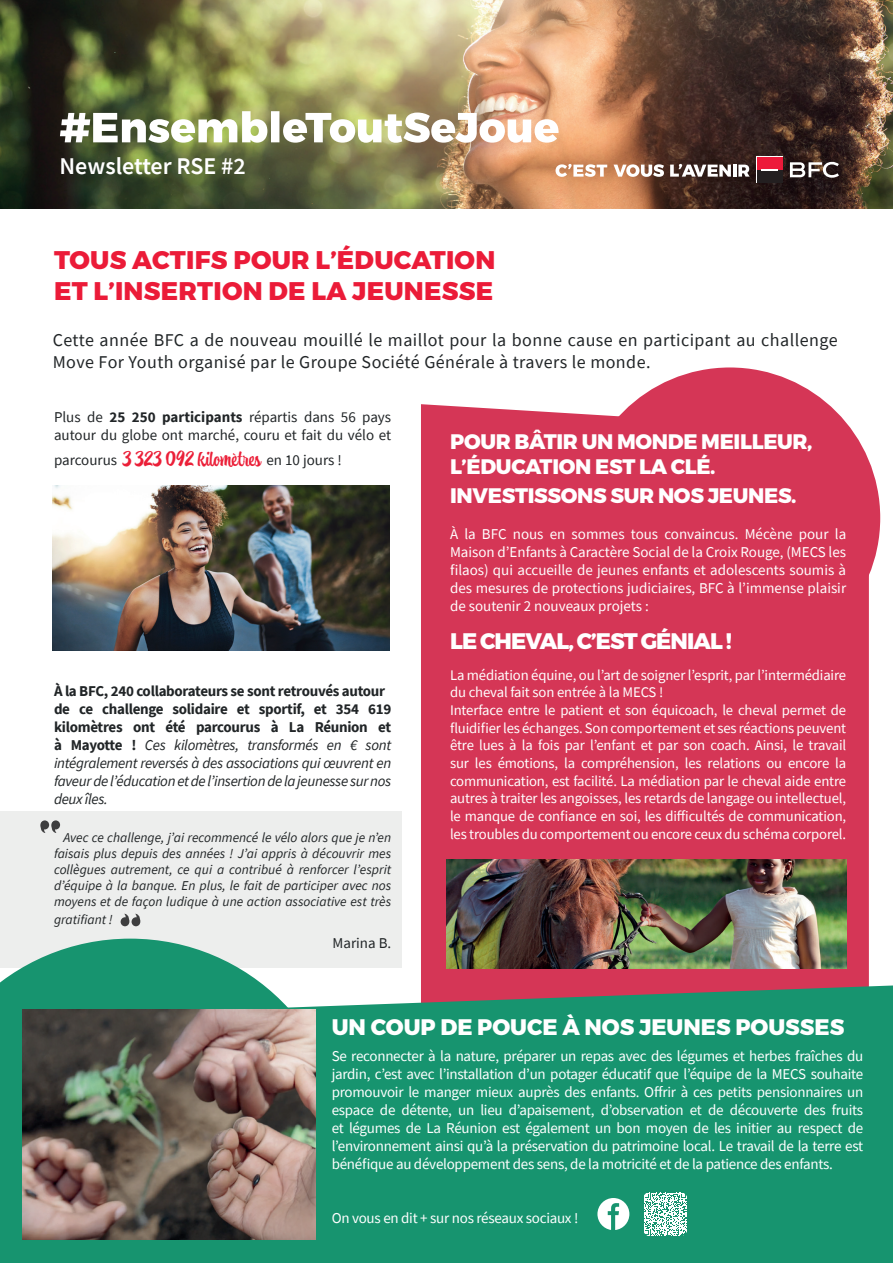
<style>
.page{position:relative;width:893px;height:1263px;background:#fff}
.page>*{position:absolute;margin:0;border:0;box-sizing:border-box;transform-origin:0 0}
.t1{font:800 42px "Montserrat";color:#fff}
.t2{font:800 25.5px/30.6px "Montserrat";letter-spacing:.01em;color:#eb1b38}
.t3{font:600 24px "Source Sans Pro";color:#fff}
.t4{font:800 22.5px "Montserrat";color:#fff}
.t5{font:800 22.5px "Montserrat";letter-spacing:-.04em;color:#fff}
.t6{font:800 21px/25.2px "Montserrat";letter-spacing:-.015em;color:#fff}
.t7{font:18px/21.6px "Source Sans Pro";letter-spacing:.025em;color:#212527}
.t8{font:15px/18px "Source Sans Pro";letter-spacing:-.015em;color:#fff;text-align:justify}
.t9{font:italic 15px/18px "Source Sans Pro";letter-spacing:-.02em;color:#212527}
.t10{font:15px/18px "Source Sans Pro";color:#212527}
.t11{font:14.7px/17.7px "Source Sans Pro";letter-spacing:-.01em;color:#fff}
.t12{font:italic 13.5px/16.2px "Source Sans Pro";color:#212527;text-align:justify}
.s1{font-weight:700}
.s2{font-family:"Atocha";font-size:19.5px;color:#eb1f38}
.s3{font-weight:700;font-style:normal}
</style>
<div class="page">
<div style="left:0;top:811px;width:401px;height:157px;background:#edeeed"></div>
<div style="left:579px;top:367px;width:301px;height:301px;background:#d53656;border-radius:50%"></div>
<svg style="left:0;top:939px;width:264px;height:46px;fill:#17946f"></svg>
<div style="left:421px;top:404px;width:448px;height:581px;background:#d53656"></div>
<img style="left:52px;top:485px;width:338px;height:166px">
<svg style="left:40px;top:820px;width:20px;height:13px"></svg>
<svg style="left:121px;top:914px;width:20px;height:12px"></svg>
<img style="left:0;top:0;width:893px;height:209px">
<svg style="left:555px;top:164px;width:52px;height:13px"></svg>
<svg style="left:614px;top:164px;width:50px;height:13px"></svg>
<svg style="left:670px;top:164px;width:80px;height:13px"></svg>
<svg style="left:756px;top:157px;width:27px;height:26px"></svg>
<div style="left:757px;top:157px;width:25px;height:13px;background:#ed1a3a"></div>
<div style="left:757px;top:170px;width:25px;height:12px;background:#231f20"></div>
<svg style="left:761px;top:169px;width:17px;height:2px"></svg>
<svg style="left:790px;top:162px;width:49px;height:16px"></svg>
<img style="left:446px;top:859px;width:400px;height:109px">
<div style="left:0;top:985px;width:893px;height:278px;background:#17946f"></div>
<svg style="left:597px;top:1198px;width:32px;height:32px"></svg>
<img style="left:23px;top:1010px;width:292px;height:229px">
<svg style="left:644px;top:1192px;width:43px;height:43px"></svg>
<h1 class="t1" style="left:60px;top:101px;width:501px">#EnsembleToutSeJoue</h1>
<h3 class="t3" style="left:60px;top:150px;width:188px">Newsletter RSE #2</h3>
<h3 class="t3" style="left:177px;top:150px;width:26px">#2</h3>
<h2 class="t2" style="left:54px;top:245px;width:443px">TOUS ACTIFS POUR L’ÉDUCATION<br>ET L’INSERTION DE LA JEUNESSE</h2>
<p class="t7" style="left:53px;top:329px;width:786px">Cette année BFC a de nouveau mouillé le maillot pour la bonne cause en participant au challenge<br>Move For Youth organisé par le Groupe Société Générale à travers le monde.</p>
<p class="t10" style="left:54px;top:408px;width:339px">Plus de <span class="s1">25 250 participants</span> répartis dans 56 pays autour du globe ont marché, couru et fait du vélo et</p>
<p class="t10" style="left:54px;top:451px;width:289px">parcourus <span class="s2">3 323 092 kilomètres</span> en 10 jours !</p>
<h3 class="t6" style="left:450px;top:429px;width:364px">POUR BÂTIR UN MONDE MEILLEUR,<br>L’ÉDUCATION EST LA CLÉ.</h3>
<h3 class="t6" style="left:450px;top:483px;width:348px">INVESTISSONS SUR NOS JEUNES.</h3>
<p class="t9" style="left:54px;top:682px;width:339px"><span class="s3">À la BFC, 240 collaborateurs se sont retrouvés autour de ce challenge solidaire et sportif, et 354 619 kilomètres ont été parcourus à La Réunion et à Mayotte !</span> Ces kilomètres, transformés en € sont intégralement reversés à des associations qui œuvrent en faveur de l’éducation et de l’insertion de la jeunesse sur nos deux îles.</p>
<p class="t12" style="left:54px;top:829px;width:339px;text-indent:10px">Avec ce challenge, j’ai recommencé le vélo alors que je n’en faisais plus depuis des années ! J’ai appris à découvrir mes collègues autrement, ce qui a contribué à renforcer l’esprit d’équipe à la banque. En plus, le fait de participer avec nos moyens et de façon ludique à une action associative est très</p>
<p class="t12" style="left:54px;top:912px;width:60px">gratifiant !</p>
<p class="t10" style="left:333px;top:934px;width:60px">Marina B.</p>
<p class="t8" style="left:450px;top:524px;width:398px">À la BFC nous en sommes tous convaincus. Mécène pour la Maison d’Enfants à Caractère Social de la Croix Rouge, (MECS les filaos) qui accueille de jeunes enfants et adolescents soumis à des mesures de protections judiciaires, BFC à l’immense plaisir de soutenir 2 nouveaux projets :</p>
<h3 class="t5" style="left:450px;top:627px;width:283px">LE CHEVAL, C’EST GÉNIAL !</h3>
<p class="t11" style="left:450px;top:666px;width:398px">La médiation équine, ou l’art de soigner l’esprit, par l’intermédiaire du cheval fait son entrée à la MECS !<br>Interface entre le patient et son équicoach, le cheval permet de fluidifier les échanges. Son comportement et ses réactions peuvent être lues à la fois par l’enfant et par son coach. Ainsi, le travail sur les émotions, la compréhension, les relations ou encore la communication, est facilité. La médiation par le cheval aide entre autres à traiter les angoisses, les retards de langage ou intellectuel, le manque de confiance en soi, les difficultés de communication, les troubles du comportement ou encore ceux du schéma corporel.</p>
<h3 class="t4" style="left:332px;top:1013px;width:514px">UN COUP DE POUCE À NOS JEUNES POUSSES</h3>
<p class="t8" style="left:332px;top:1047px;width:533px">Se reconnecter à la nature, préparer un repas avec des légumes et herbes fraîches du jardin, c’est avec l’installation d’un potager éducatif que l’équipe de la MECS souhaite promouvoir le manger mieux auprès des enfants. Offrir à ces petits pensionnaires un espace de détente, un lieu d’apaisement, d’observation et de découverte des fruits et légumes de La Réunion est également un bon moyen de les initier au respect de l’environnement ainsi qu’à la préservation du patrimoine local. Le travail de la terre est bénéfique au développement des sens, de la motricité et de la patience des enfants.</p>
<p class="t8" style="left:332px;top:1209px;width:248px">On vous en dit + sur nos réseaux sociaux !</p>
</div>
